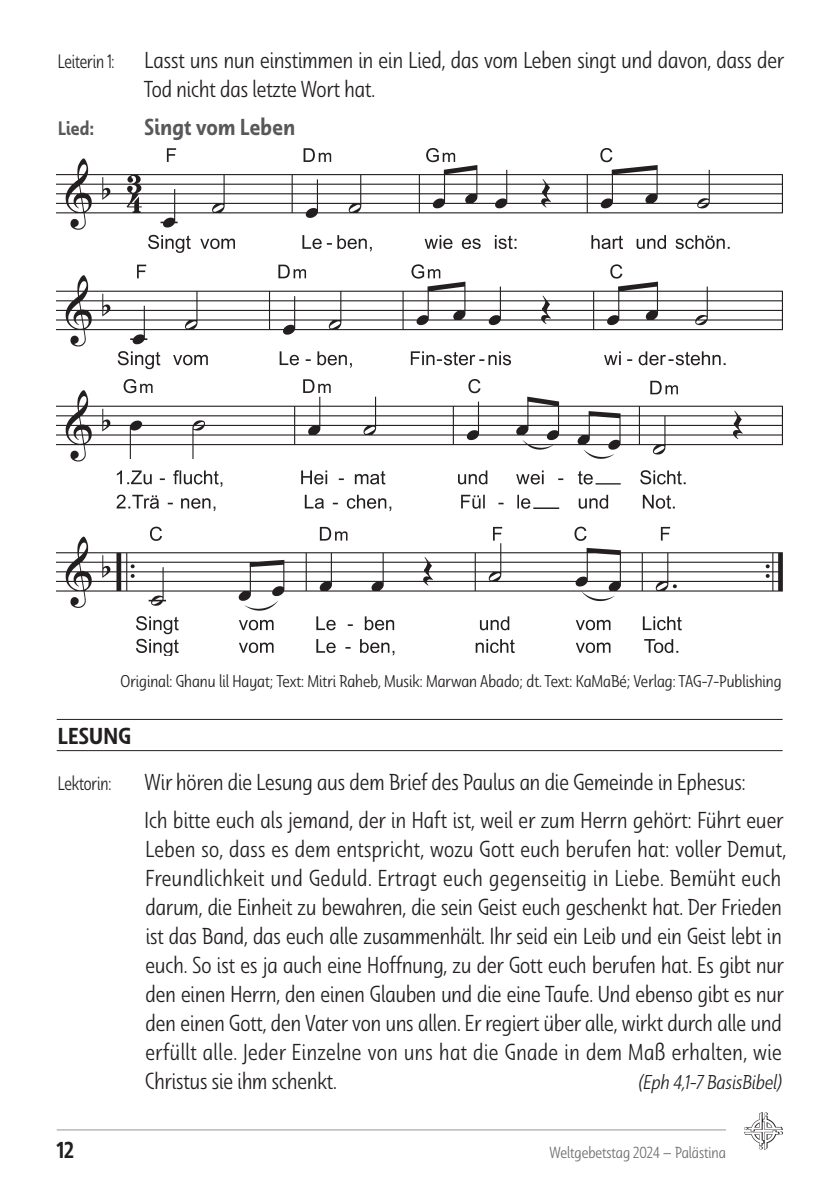
<style>
.page{position:relative;width:828px;height:1180px;background:#fff}
.page>*{position:absolute;margin:0;border:0;box-sizing:border-box;transform-origin:0 0}
.Grundtext{font:23px/29px "Dulcian Con Boo";color:#231f20;scale:.94 1}
.Grundtext-2{font:23px "Dulcian Con Dem";letter-spacing:.015em;color:#57585a;scale:.94 1}
.Überschrift{font:23px "Dulcian Con Dem";letter-spacing:.01em;color:#231f20}
.Überschrift-2{font:23px "Dulcian Con Dem";letter-spacing:.01em;color:#231f20;scale:.94 1}
.Grundtext-3{font:20px "Dulcian Con Boo It";color:#231f20;scale:.95 1}
.Grundtext-4{font:19.4px "Dulcian Con Boo";letter-spacing:-.005em;color:#231f20;scale:.87 1}
.Grundtext-5{font:19.4px "Dulcian Con Dem";color:#57585a;scale:.93 1}
.Lieduntertext{font:17px "Dulcian Con Boo";color:#231f20}
.t1{font:16px "Dulcian Con Boo";color:#6c6d70;scale:.94 1}
</style>
<div class="page">
<hr style="left:57px;top:1129px;width:669px;height:1px;background:#939598">
<img style="left:744px;top:1112px;width:38px;height:37px">
<hr style="left:57px;top:719px;width:725px;height:1px;background:#231f20">
<hr style="left:57px;top:750px;width:725px;height:1px;background:#231f20">
<img style="left:57px;top:148px;width:725px;height:507px">
<p class="Grundtext-4" style="left:58px;top:50px;width:67px">Leiterin 1:</p>
<p class="Grundtext" style="left:144px;top:46px;width:683px">Lasst uns nun einstimmen in ein Lied, das vom Leben singt und davon, dass der<br>Tod nicht das letzte Wort hat.</p>
<p class="Grundtext-5" style="left:58px;top:116px;width:40px">Lied:</p>
<p class="Grundtext-2" style="left:145px;top:112px;width:161px">Singt vom Leben</p>
<p class="Lieduntertext" style="left:121px;top:670px;width:662px">Original: Ghanu lil Hayat; Text: Mitri Raheb, Musik: Marwan Abado; dt. Text: KaMaBé; Verlag: TAG-7-Publishing</p>
<p class="Überschrift" style="left:58px;top:721px;width:75px">LESUNG</p>
<p class="Grundtext-4" style="left:58px;top:771px;width:63px">Lektorin:</p>
<p class="Grundtext" style="left:145px;top:767px;width:641px">Wir hören die Lesung aus dem Brief des Paulus an die Gemeinde in Ephesus:</p>
<p class="Grundtext" style="left:145px;top:804px;width:684px">Ich bitte euch als jemand, der in Haft ist, weil er zum Herrn gehört: Führt euer Leben so, dass es dem entspricht, wozu Gott euch berufen hat: voller Demut, Freundlichkeit und Geduld. Ertragt euch gegenseitig in Liebe. Bemüht euch darum, die Einheit zu bewahren, die sein Geist euch geschenkt hat. Der Frieden ist das Band, das euch alle zusammenhält. Ihr seid ein Leib und ein Geist lebt in euch. So ist es ja auch eine Hoffnung, zu der Gott euch berufen hat. Es gibt nur den einen Herrn, den einen Glauben und die eine Taufe. Und ebenso gibt es nur den einen Gott, den Vater von uns allen. Er regiert über alle, wirkt durch alle und erfüllt alle. Jeder Einzelne von uns hat die Gnade in dem Maß erhalten, wie Christus sie ihm schenkt.</p>
<p class="Grundtext-3" style="left:638px;top:1069px;width:152px">(Eph 4,1-7 BasisBibel)</p>
<p class="Überschrift-2" style="left:57px;top:1134px;width:20px">12</p>
<p class="t1" style="left:549px;top:1141px;width:189px">Weltgebetstag 2024 – Palästina</p>
</div>
